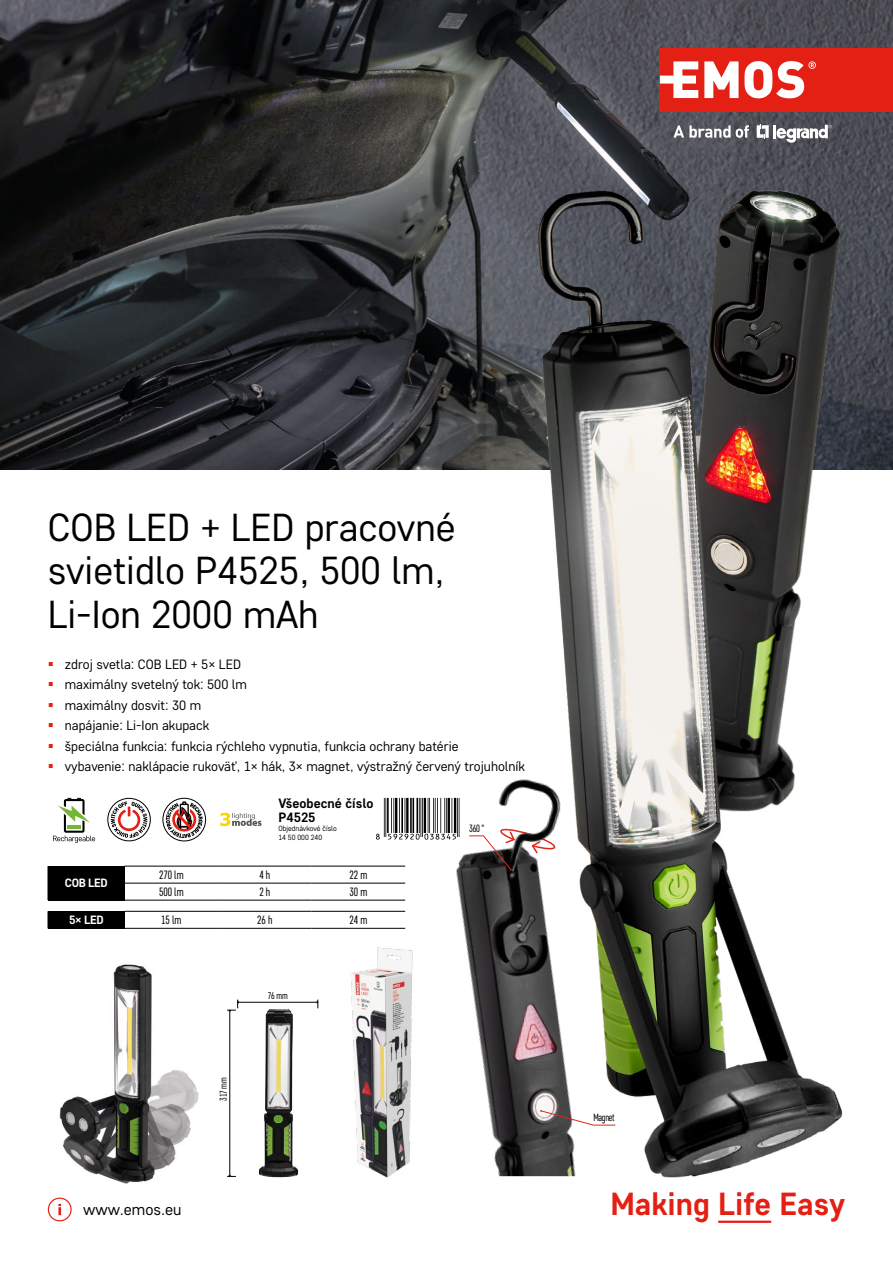
<style>
.page{position:relative;width:893px;height:1263px;background:#fff}
.page>*{position:absolute;margin:0;border:0;box-sizing:border-box;transform-origin:0 0}
.t1{font:39px/43.5px "Core Sans D35";color:#000}
.t2{font:700 31.95px "Core Sans D55";color:#e41f13}
.t3{font:15.9px "Core Sans D35";color:#000}
.t4{font:13.5px/20.4px "Core Sans D35";color:#000}
.t5{font:700 13.5px/13.5px "Core Sans D55";color:#000}
.t6{font:12px "Core Sans D37 Cn";color:#000}
.t7{font:700 12px "Core Sans D55";letter-spacing:-.03em;color:#fff}
.t8{font:10.5px "Core Sans D37 Cn";letter-spacing:-.03em;color:#000}
.t9{font:9.9px "Core Sans D37 Cn";letter-spacing:-.01em;color:#000}
.t10{font:7.5px/9px "Core Sans D35";color:#000}
</style>
<div class="page">
<img style="left:0;top:0;width:893px;height:469px">
<img style="left:486px;top:157px;width:407px;height:1021px">
<img style="left:59px;top:964px;width:131px;height:220px">
<hr style="left:718px;top:1220px;width:53px;height:3px;background:#e41f13">
<svg style="left:48px;top:1197px;width:24px;height:24px"></svg>
<svg style="left:757px;top:124px;width:75px;height:20px"></svg>
<svg style="left:673px;top:125px;width:76px;height:13px"></svg>
<div style="left:660px;top:48px;width:233px;height:64px;background:#e41f13"></div>
<svg style="left:704px;top:61px;width:34px;height:37px"></svg>
<svg style="left:660px;top:61px;width:38px;height:37px"></svg>
<svg style="left:744px;top:61px;width:72px;height:37px"></svg>
<svg style="left:108px;top:798px;width:42px;height:43px"></svg>
<div style="left:108px;top:798px;width:43px;height:43px;border:1px solid #000;border-radius:50%"></div>
<svg style="left:111px;top:801px;width:36px;height:37px"></svg>
<svg style="left:163px;top:798px;width:43px;height:43px"></svg>
<div style="left:163px;top:798px;width:43px;height:43px;border:1px solid #000;border-radius:50%"></div>
<svg style="left:166px;top:801px;width:37px;height:37px"></svg>
<svg style="left:53px;top:798px;width:42px;height:45px"></svg>
<svg style="left:220px;top:813px;width:42px;height:13px"></svg>
<svg style="left:376px;top:798px;width:38px;height:42px"></svg>
<hr style="left:412px;top:798px;width:2px;height:35px;background:#000">
<hr style="left:410px;top:798px;width:2px;height:35px;background:#000">
<hr style="left:406px;top:798px;width:3px;height:35px;background:#000">
<hr style="left:405px;top:798px;width:1px;height:35px;background:#000">
<hr style="left:401px;top:798px;width:2px;height:35px;background:#000">
<hr style="left:399px;top:798px;width:1px;height:35px;background:#000">
<hr style="left:395px;top:798px;width:2px;height:35px;background:#000">
<hr style="left:393px;top:798px;width:1px;height:35px;background:#000">
<hr style="left:391px;top:798px;width:1px;height:35px;background:#000">
<hr style="left:387px;top:798px;width:2px;height:35px;background:#000">
<hr style="left:385px;top:798px;width:1px;height:39px;background:#000">
<hr style="left:384px;top:798px;width:1px;height:39px;background:#000">
<svg style="left:376px;top:834px;width:4px;height:5px"></svg>
<svg style="left:388px;top:834px;width:26px;height:5px"></svg>
<div style="left:48px;top:866px;width:77px;height:34px;background:#000"></div>
<hr style="left:125px;top:883px;width:93px;height:1px;background:#000">
<hr style="left:218px;top:883px;width:94px;height:1px;background:#000">
<hr style="left:312px;top:883px;width:93px;height:1px;background:#000">
<hr style="left:48px;top:900px;width:77px;height:1px;background:#000">
<hr style="left:125px;top:900px;width:93px;height:1px;background:#000">
<hr style="left:218px;top:900px;width:94px;height:1px;background:#000">
<hr style="left:312px;top:900px;width:93px;height:1px;background:#000">
<hr style="left:125px;top:866px;width:93px;height:1px;background:#000">
<hr style="left:218px;top:866px;width:94px;height:1px;background:#000">
<hr style="left:312px;top:866px;width:93px;height:1px;background:#000">
<div style="left:48px;top:911px;width:77px;height:17px;background:#000"></div>
<hr style="left:48px;top:928px;width:77px;height:1px;background:#000">
<hr style="left:125px;top:911px;width:93px;height:1px;background:#000">
<hr style="left:218px;top:911px;width:94px;height:1px;background:#000">
<hr style="left:312px;top:911px;width:93px;height:1px;background:#000">
<hr style="left:125px;top:928px;width:93px;height:1px;background:#000">
<hr style="left:218px;top:928px;width:94px;height:1px;background:#000">
<hr style="left:312px;top:928px;width:93px;height:1px;background:#000">
<img style="left:260px;top:947px;width:244px;height:231px">
<img style="left:190px;top:1004px;width:178px;height:174px">
<hr style="left:238px;top:1002px;width:80px;height:1px;background:#000">
<hr style="left:230px;top:1010px;width:1px;height:166px;background:#000">
<svg style="left:227px;top:999px;width:12px;height:12px"></svg>
<svg style="left:227px;top:1175px;width:9px;height:2px"></svg>
<svg style="left:316px;top:999px;width:3px;height:9px"></svg>
<img style="left:414px;top:747px;width:207px;height:429px">
<svg style="left:469px;top:828px;width:88px;height:43px"></svg>
<svg style="left:540px;top:1110px;width:76px;height:15px"></svg>
<h1 class="t1" style="left:48px;top:504px;width:409px">COB LED + LED pracovné svietidlo P4525, 500 lm,<br>Li-Ion 2000 mAh</h1>
<p class="t4" style="left:65px;top:654px;width:462px">zdroj svetla: COB LED + 5× LED<br>maximálny svetelný tok: 500 lm<br>maximálny dosvit: 30 m<br>napájanie: Li-Ion akupack<br>špeciálna funkcia: funkcia rýchleho vypnutia, funkcia ochrany batérie<br>vybavenie: naklápacie rukoväť, 1× hák, 3× magnet, výstražný červený trojuholník</p>
<p class="t7" style="left:65px;top:875px;width:44px">COB LED</p>
<p class="t5" style="left:278px;top:796px;width:96px">Všeobecné číslo<br>P4525</p>
<p class="t10" style="left:278px;top:823px;width:60px">Objednávkové číslo<br>14 50 000 240</p>
<p class="t6" style="left:159px;top:867px;width:26px">270 lm</p>
<p class="t6" style="left:259px;top:867px;width:12px">4 h</p>
<p class="t6" style="left:349px;top:867px;width:19px">22 m</p>
<p class="t6" style="left:159px;top:884px;width:26px">500 lm</p>
<p class="t6" style="left:259px;top:884px;width:12px">2 h</p>
<p class="t6" style="left:349px;top:884px;width:19px">30 m</p>
<p class="t7" style="left:69px;top:912px;width:36px">5× LED</p>
<p class="t6" style="left:161px;top:913px;width:22px">15 lm</p>
<p class="t6" style="left:257px;top:913px;width:17px">26 h</p>
<p class="t6" style="left:349px;top:913px;width:19px">24 m</p>
<p class="t9" style="left:217px;top:1101px;width:25px;rotate:-90deg">317 mm</p>
<p class="t9" style="left:268px;top:990px;width:21px">76 mm</p>
<p class="t3" style="left:83px;top:1199px;width:100px">www.emos.eu</p>
<p class="t8" style="left:469px;top:822px;width:16px">360 °</p>
<p class="t8" style="left:593px;top:1110px;width:23px">Magnet</p>
<h2 class="t2" style="left:610px;top:1183px;width:236px">Making Life Easy</h2>
</div>
